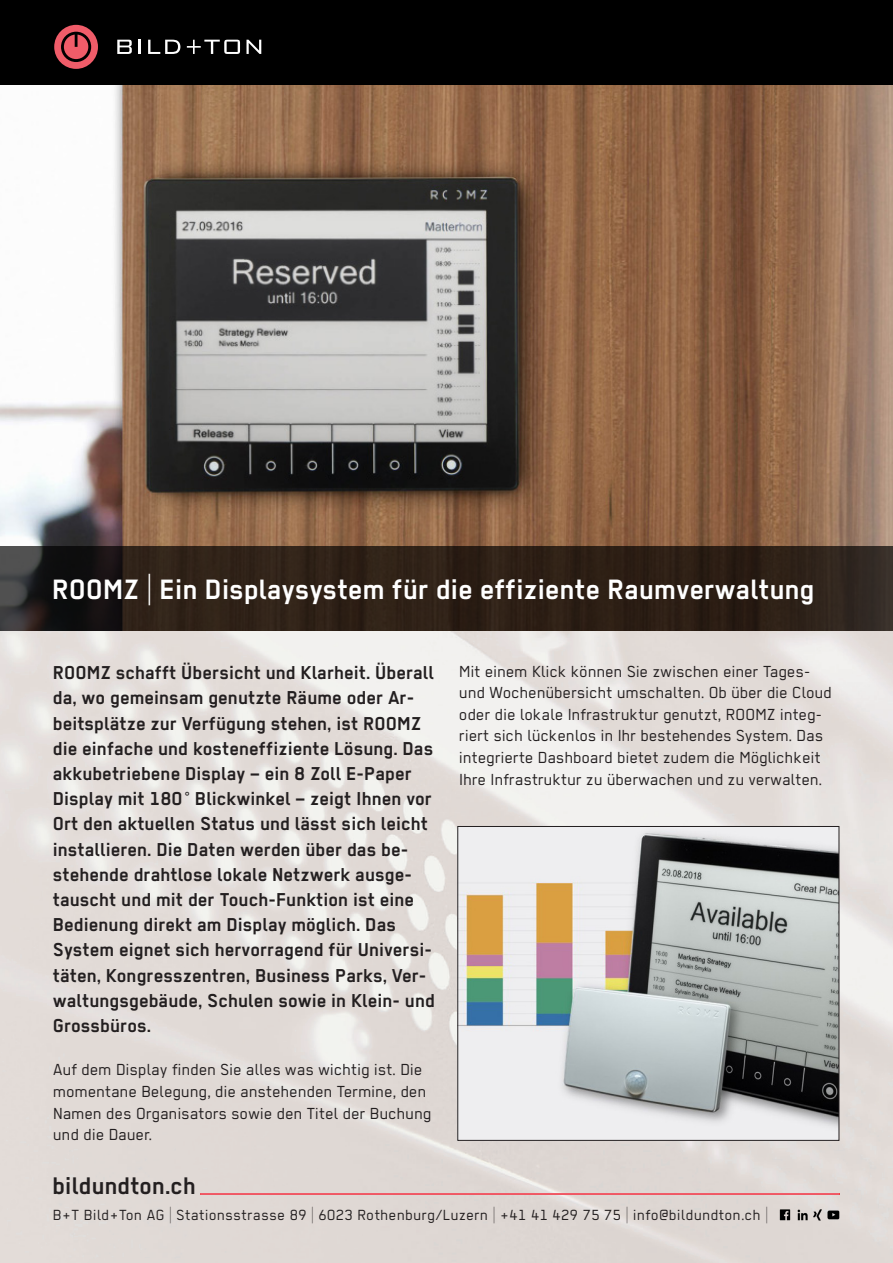
<style>
.page{position:relative;width:893px;height:1263px;background:#fff}
.page>*{position:absolute;margin:0;border:0;box-sizing:border-box;transform-origin:0 0}
.t1{font:700 31.5px "Regular";color:#fff}
.t2{font:700 27px "Regular";color:#231f20}
.t3{font:700 21px/25.2px "Regular";color:#231f20}
.t4{font:18px/21.6px "Regular";letter-spacing:.01em;color:#231f20}
.t5{font:16.5px "Regular";letter-spacing:.03em;color:#231f20}
</style>
<div class="page">
<img style="left:0;top:85px;width:893px;height:462px">
<div style="left:0;top:0;width:893px;height:85px;background:#000"></div>
<img style="left:0;top:547px;width:893px;height:716px">
<img style="left:776px;top:1208px;width:1px;height:15px">
<img style="left:459px;top:828px;width:378px;height:311px">
<div style="left:457px;top:826px;width:382px;height:315px;border:1px solid #231f20"></div>
<img style="left:777px;top:1208px;width:62px;height:15px">
<svg style="left:117px;top:40px;width:15px;height:14px"></svg>
<hr style="left:138px;top:40px;width:3px;height:14px;background:#fff">
<svg style="left:148px;top:40px;width:32px;height:14px"></svg>
<svg style="left:187px;top:40px;width:53px;height:14px"></svg>
<svg style="left:246px;top:40px;width:15px;height:14px"></svg>
<svg style="left:54px;top:25px;width:44px;height:44px"></svg>
<div style="left:64px;top:35px;width:24px;height:24px;background:#f05c69;border-radius:12px"></div>
<div style="left:200px;top:1193px;width:639px;height:1px;border:1px solid #f05c69"></div>
<h1 class="t1" style="left:53px;top:572px;width:764px">ROOMZ | Ein Displaysystem für die effiziente Raumverwaltung</h1>
<p class="t3" style="left:53px;top:660px;width:384px">ROOMZ schafft Übersicht und Klarheit. Überall da, wo gemeinsam genutzte Räume oder Ar&shy;beitsplätze zur Verfügung stehen, ist ROOMZ die einfache und kosteneffiziente Lösung. Das akkubetriebene Display – ein 8 Zoll E-Paper Display mit 180° Blickwinkel – zeigt Ihnen vor Ort den aktuellen Status und lässt sich leicht installieren. Die Daten werden über das be&shy;stehende drahtlose lokale Netzwerk ausge&shy;tauscht und mit der Touch-Funktion ist eine Bedienung direkt am Display möglich. Das System eignet sich hervorragend für Universi&shy;täten, Kongresszentren, Business Parks, Ver&shy;waltungsgebäude, Schulen sowie in Klein- und Grossbüros.</p>
<p class="t4" style="left:53px;top:1058px;width:380px">Auf dem Display finden Sie alles was wichtig ist. Die momentane Belegung, die anstehenden Termine, den Namen des Organisators sowie den Titel der Buchung und die Dauer.</p>
<p class="t2" style="left:53px;top:1171px;width:145px">bildundton.ch</p>
<p class="t4" style="left:459px;top:660px;width:374px">Mit einem Klick können Sie zwischen einer Tages&shy;und Wochenübersicht umschalten. Ob über die Cloud oder die lokale Infrastruktur genutzt, ROOMZ integ&shy;riert sich lückenlos in Ihr bestehendes System. Das integrierte Dashboard bietet zudem die Möglichkeit Ihre Infrastruktur zu überwachen und zu verwalten.</p>
<p class="t5" style="left:53px;top:1206px;width:716px">B+T Bild+Ton AG | Stationsstrasse 89 | 6023 Rothenburg/Luzern | +41 41 429 75 75 | info@bildundton.ch |</p>
</div>
